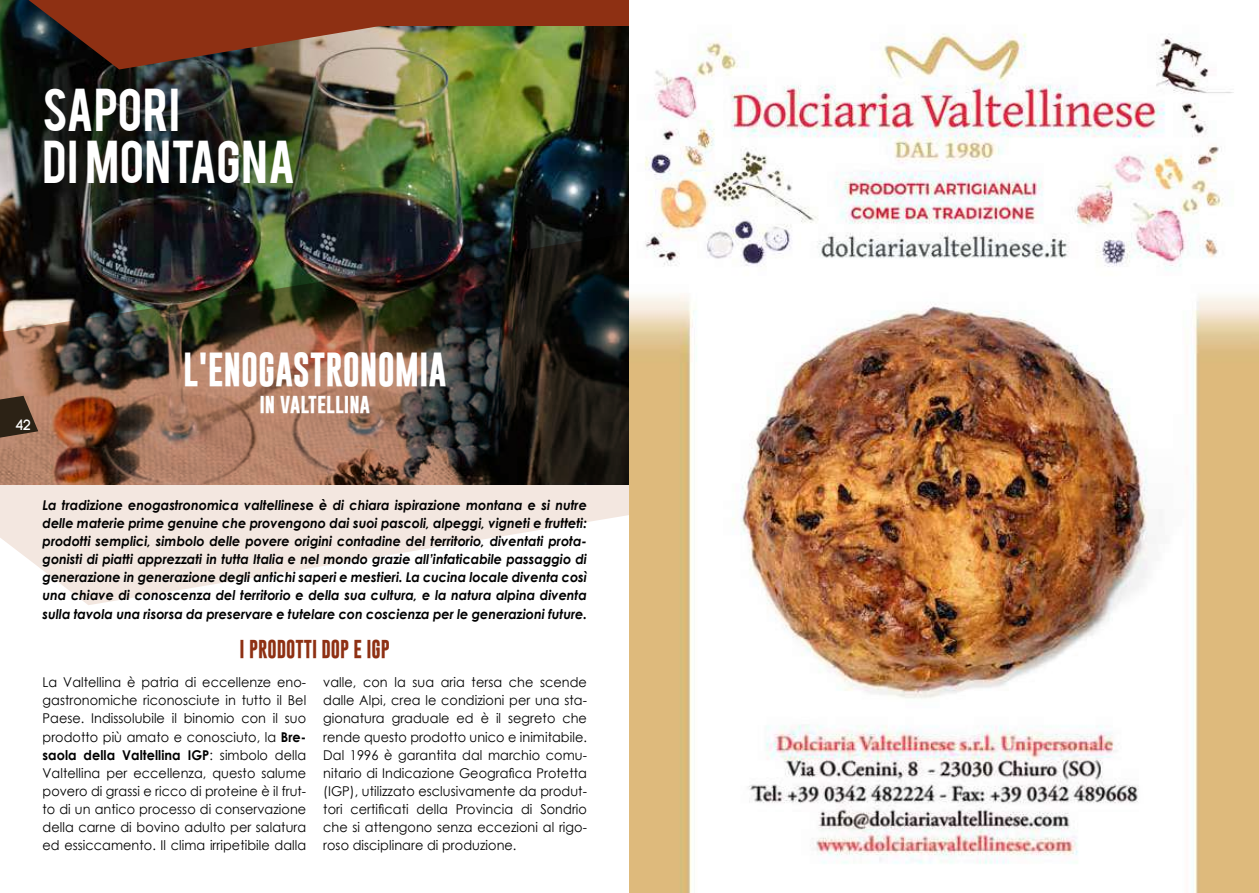
<style>
.page{position:relative;width:1259px;height:893px;background:#fff}
.page>*{position:absolute;margin:0;border:0;box-sizing:border-box;transform-origin:0 0}
.t1{font:47.55px/52.5px "Bebas";letter-spacing:.01em;color:#fff}
.t2{font:700 34.5px "Gobold";color:#fff;scale:.94 1}
.t3{font:700 20.1px "Gobold";color:#fff;scale:.94 1}
.t4{font:700 18.75px "Gobold";color:#8e3013;scale:.94 1}
.t5{font:700 15px "Code";color:#fff;scale:.9 1}
.t6{font:13.5px/18.1px "Century Gothic";letter-spacing:.005em;color:#000;text-align:justify;scale:.95 1}
.t7{font:italic 700 13.5px/18.1px "Century Gothic";color:#000;text-align:justify;scale:.95 1}
.s1{font-weight:700}
</style>
<div class="page">
<img style="left:488px;top:26px;width:141px;height:206px">
<img style="left:0;top:0;width:488px;height:232px">
<svg style="left:0;top:485px;width:629px;height:120px;fill:#f3e7e0"></svg>
<img style="left:0;top:232px;width:629px;height:253px">
<svg style="left:0;top:396px;width:38px;height:50px;background:#624836"></svg>
<svg style="left:29px;top:0;width:352px;height:69px;background:#7a432f"></svg>
<div style="left:222px;top:0;width:1037px;height:26px;background:#8e3013"></div>
<img style="left:629px;top:0;width:630px;height:893px">
<h1 class="t1" style="left:43px;top:80px;width:254px">SAPORI<br>DI MONTAGNA</h1>
<p class="t5" style="left:16px;top:417px;width:18px">42</p>
<h2 class="t2" style="left:183px;top:347px;width:281px">L'ENOGASTRONOMIA</h2>
<h3 class="t3" style="left:259px;top:390px;width:119px">in valtellina</h3>
<p class="t7" style="left:43px;top:495px;width:574px">La tradizione enogastronomica valtellinese è di chiara ispirazione montana e si nutre delle materie prime genuine che provengono dai suoi pascoli, alpeggi, vigneti e frutteti: prodotti semplici, simbolo delle povere origini contadine del territorio, diventati prota&shy;gonisti di piatti apprezzati in tutta Italia e nel mondo grazie all’infaticabile passaggio di generazione in generazione degli antichi saperi e mestieri. La cucina locale diventa così una chiave di conoscenza del territorio e della sua cultura, e la natura alpina diventa sulla tavola una risorsa da preservare e tutelare con coscienza per le generazioni future.</p>
<h3 class="t4" style="left:239px;top:636px;width:161px">I PRODOTTI DOP E IGP</h3>
<p class="t6" style="left:323px;top:673px;width:279px">valle, con la sua aria tersa che scende dalle Alpi, crea le condizioni per una sta&shy;gionatura graduale ed è il segreto che rende questo prodotto unico e inimitabile.<br>Dal 1996 è garantita dal marchio comu&shy;nitario di Indicazione Geografica Protetta (IGP), utilizzato esclusivamente da produt&shy;tori certificati della Provincia di Sondrio che si attengono senza eccezioni al rigo&shy;roso disciplinare di produzione.</p>
<p class="t6" style="left:43px;top:673px;width:279px">La Valtellina è patria di eccellenze eno&shy;gastronomiche riconosciute in tutto il Bel Paese. Indissolubile il binomio con il suo prodotto più amato e conosciuto, la <span class="s1">Bre&shy;saola della Valtellina IGP</span>: simbolo della Valtellina per eccellenza, questo salume povero di grassi e ricco di proteine è il frut&shy;to di un antico processo di conservazione della carne di bovino adulto per salatura ed essiccamento. Il clima irripetibile dalla</p>
</div>
